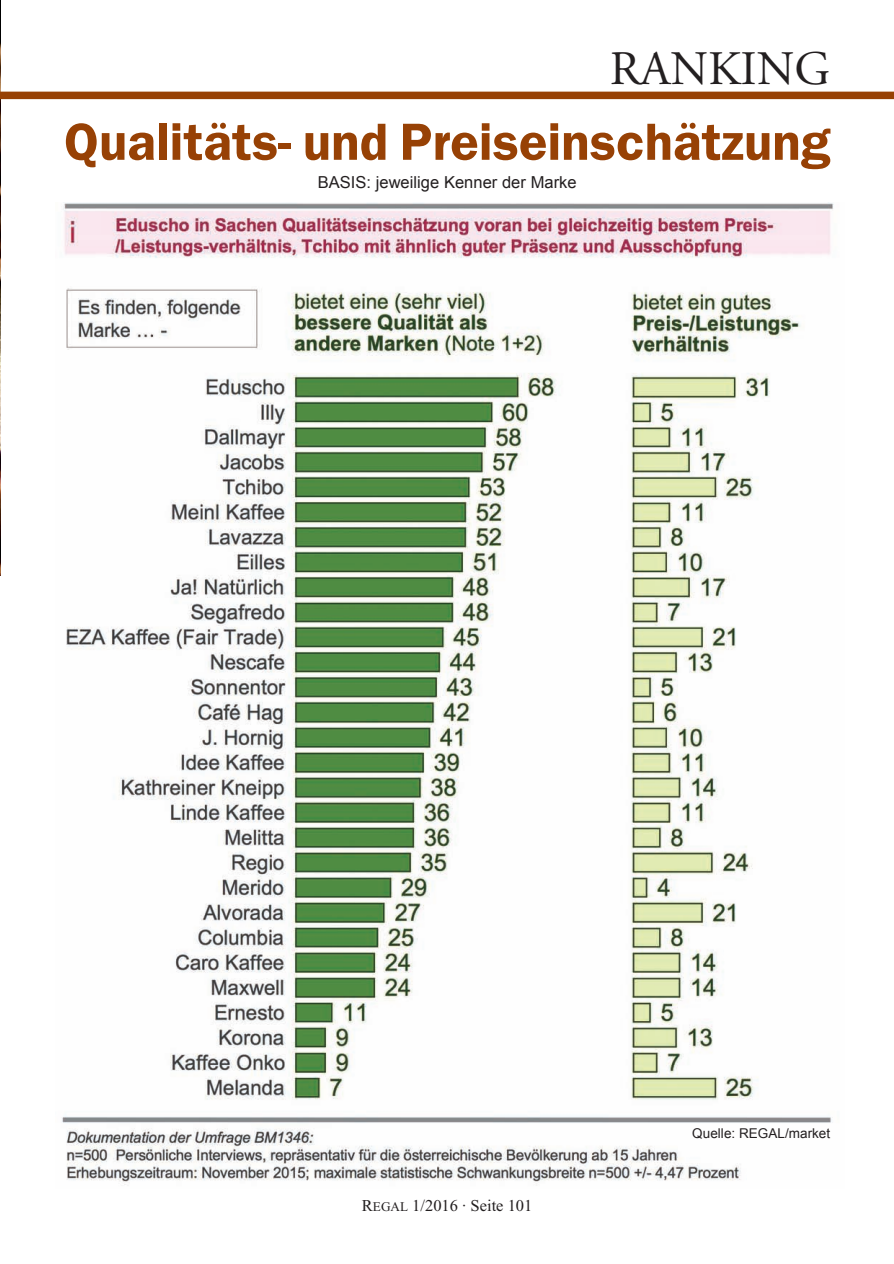
<style>
.page{position:relative;width:894px;height:1264px;background:#fff}
.page>*{position:absolute;margin:0;border:0;box-sizing:border-box;transform-origin:0 0}
.Fliesstext_Times_NR{font:600 52.5px "ITC Franklin Gothic Std";color:#974105}
.t1{font:48px "Adobe Garamond Pro";color:#231f20}
.Fliesstext_Times_NR-2{font:16.5px "Arial";color:#231f20}
.t2{font:16.5px "Times New Roman";color:#231f20}
.Fliesstext_Times_NR-3{font:13.5px "Arial";color:#231f20}
.s1{font-family:"Times New Roman PS SC800";font-size:13.2px}
</style>
<div class="page">
<img style="left:0;top:1px;width:1px;height:575px">
<img style="left:62px;top:202px;width:772px;height:984px">
<div style="left:0;top:92px;width:893px;height:7px;background:#974105"></div>
<p class="t1" style="left:609px;top:40px;width:222px">RANKING</p>
<p class="Fliesstext_Times_NR" style="left:64px;top:111px;width:767px">Qualitäts- und Preiseinschätzung</p>
<p class="Fliesstext_Times_NR-2" style="left:317px;top:171px;width:260px">BASIS: jeweilige Kenner der Marke</p>
<p class="t2" style="left:362px;top:1196px;width:172px">R<span class="s1">egal</span> 1/2016 · Seite 101</p>
<p class="Fliesstext_Times_NR-3" style="left:692px;top:1124px;width:139px">Quelle: REGAL/market</p>
</div>
